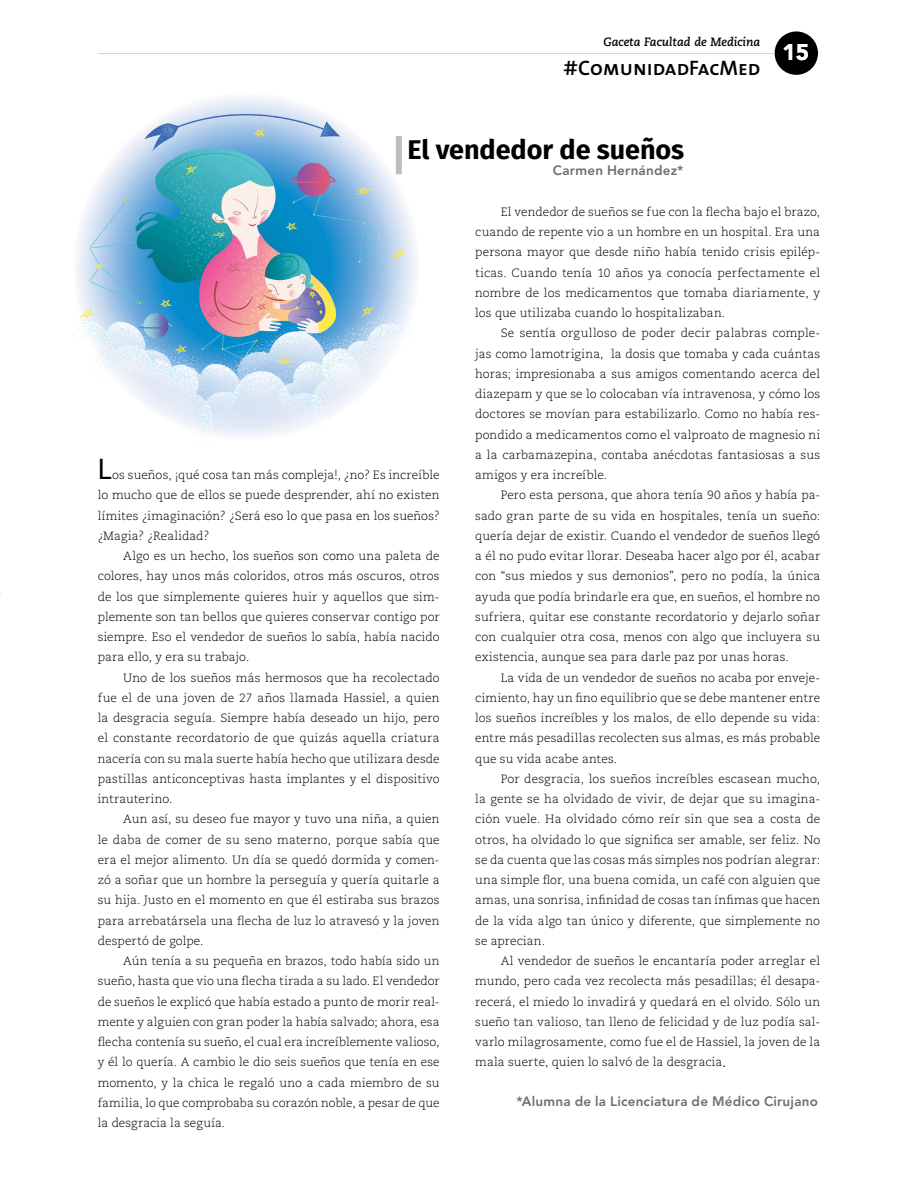
<style>
.page{position:relative;width:918px;height:1188px;background:#fff}
.page>*{position:absolute;margin:0;border:0;box-sizing:border-box;transform-origin:0 0}
.t1{font:30px "Myriad Pro";color:#000}
.t2{font:700 27px "Fira Sans";letter-spacing:-.005em;color:#000}
.t3{font:900 22.5px "Avenir LT Std";color:#fff}
.t4{font:21px "The Mix Semi Bold Caps";color:#000}
.t5{font:800 13.5px "Avenir LT Std";letter-spacing:.015em;color:#6d6e71}
.t6{font:300 12px/20.2px "Caecilia LT Std";letter-spacing:.005em;color:#000;text-align:justify}
.t7{font:italic 700 12px "Caecilia LT Std";color:#000}
.s1{font-family:"Avenir";font-weight:400;font-size:13.5px}
</style>
<div class="page">
<img style="left:73px;top:96px;width:344px;height:341px">
<div style="left:396px;top:136px;width:6px;height:38px;background:#bcbec0"></div>
<div style="left:775px;top:31px;width:43px;height:44px;background:#000;border-radius:50%"></div>
<hr style="left:98px;top:53px;width:677px;height:1px;background:#d2d2d2">
<p class="t7" style="left:603px;top:35px;width:158px">Gaceta Facultad de Medicina</p>
<h3 class="t4" style="left:564px;top:50px;width:198px">#ComunidadFacMed</h3>
<h3 class="t3" style="left:782px;top:39px;width:28px">15</h3>
<h2 class="t2" style="left:407px;top:127px;width:278px">El vendedor de sueños</h2>
<p class="t5" style="left:553px;top:163px;width:132px">Carmen Hernández*</p>
<h1 class="t1" style="left:98px;top:451px;width:16px">L</h1>
<p class="t6" style="left:98px;top:465px;width:343px;text-indent:14px">os sueños, ¡qué cosa tan más compleja!, ¿no? Es increíble lo mucho que de ellos se puede desprender, ahí no existen límites ¿imaginación? ¿Será eso lo que pasa en los sueños? ¿Magia? ¿Realidad?</p>
<p class="t6" style="left:98px;top:546px;width:343px;text-indent:26px">Algo es un hecho, los sueños son como una paleta de colores, hay unos más coloridos, otros más oscuros, otros de los que simplemente quieres huir y aquellos que sim&shy;plemente son tan bellos que quieres conservar contigo por siempre. Eso el vendedor de sueños lo sabía, había nacido para ello, y era su trabajo.</p>
<p class="t6" style="left:98px;top:668px;width:343px;text-indent:26px">Uno de los sueños más hermosos que ha recolectado fue el de una joven de 27 años llamada Hassiel, a quien la desgracia seguía. Siempre había deseado un hijo, pero el constante recordatorio de que quizás aquella criatura nacería con su mala suerte había hecho que utilizara desde pastillas anticonceptivas hasta implantes y el dispositivo intrauterino.</p>
<p class="t6" style="left:98px;top:809px;width:343px;text-indent:26px">Aun así, su deseo fue mayor y tuvo una niña, a quien le daba de comer de su seno materno, porque sabía que era el mejor alimento. Un día se quedó dormida y comen&shy;zó a soñar que un hombre la perseguía y quería quitarle a su hija. Justo en el momento en que él estiraba sus brazos para arrebatársela una flecha de luz lo atravesó y la joven despertó de golpe.</p>
<p class="t6" style="left:98px;top:951px;width:343px;text-indent:26px">Aún tenía a su pequeña en brazos, todo había sido un sueño, hasta que vio una flecha tirada a su lado. El vendedor de sueños le explicó que había estado a punto de morir real&shy;mente y alguien con gran poder la había salvado; ahora, esa flecha contenía su sueño, el cual era increíblemente valioso, y él lo quería. A cambio le dio seis sueños que tenía en ese momento, y la chica le regaló uno a cada miembro de su familia, lo que comprobaba su corazón noble, a pesar de que la desgracia la seguía.</p>
<p class="t6" style="left:475px;top:202px;width:347px;text-indent:26px">El vendedor de sueños se fue con la flecha bajo el brazo, cuando de repente vio a un hombre en un hospital. Era una persona mayor que desde niño había tenido crisis epilép&shy;ticas. Cuando tenía 10 años ya conocía perfectamente el nombre de los medicamentos que tomaba diariamente, y los que utilizaba cuando lo hospitalizaban.</p>
<p class="t6" style="left:475px;top:323px;width:347px;text-indent:26px">Se sentía orgulloso de poder decir palabras comple&shy;jas como lamotrigina, la dosis que tomaba y cada cuántas horas; impresionaba a sus amigos comentando acerca del diazepam y que se lo colocaban vía intravenosa, y cómo los doctores se movían para estabilizarlo. Como no había res&shy;pondido a medicamentos como el valproato de magnesio ni a la carbamazepina, contaba anécdotas fantasiosas a sus amigos y era increíble.</p>
<p class="t6" style="left:475px;top:485px;width:347px;text-indent:26px">Pero esta persona, que ahora tenía 90 años y había pa&shy;sado gran parte de su vida en hospitales, tenía un sueño: quería dejar de existir. Cuando el vendedor de sueños llegó a él no pudo evitar llorar. Deseaba hacer algo por él, acabar con “sus miedos y sus demonios”, pero no podía, la única ayuda que podía brindarle era que, en sueños, el hombre no sufriera, quitar ese constante recordatorio y dejarlo soñar con cualquier otra cosa, menos con algo que incluyera su existencia, aunque sea para darle paz por unas horas.</p>
<p class="t6" style="left:475px;top:668px;width:346px;text-indent:26px">La vida de un vendedor de sueños no acaba por enveje&shy;cimiento, hay un fino equilibrio que se debe mantener entre los sueños increíbles y los malos, de ello depende su vida: entre más pesadillas recolecten sus almas, es más probable que su vida acabe antes.</p>
<p class="t6" style="left:475px;top:769px;width:347px;text-indent:26px">Por desgracia, los sueños increíbles escasean mucho, la gente se ha olvidado de vivir, de dejar que su imagina&shy;ción vuele. Ha olvidado cómo reír sin que sea a costa de otros, ha olvidado lo que significa ser amable, ser feliz. No se da cuenta que las cosas más simples nos podrían alegrar: una simple flor, una buena comida, un café con alguien que amas, una sonrisa, infinidad de cosas tan ínfimas que hacen de la vida algo tan único y diferente, que simplemente no se aprecian.</p>
<p class="t6" style="left:475px;top:951px;width:347px;text-indent:26px">Al vendedor de sueños le encantaría poder arreglar el mundo, pero cada vez recolecta más pesadillas; él desapa&shy;recerá, el miedo lo invadirá y quedará en el olvido. Sólo un sueño tan valioso, tan lleno de felicidad y de luz podía sal&shy;varlo milagrosamente, como fue el de Hassiel, la joven de la mala suerte, quien lo salvó de la desgracia<span class="s1">.</span></p>
<p class="t5" style="left:516px;top:1094px;width:303px">*Alumna de la Licenciatura de Médico Cirujano</p>
</div>
